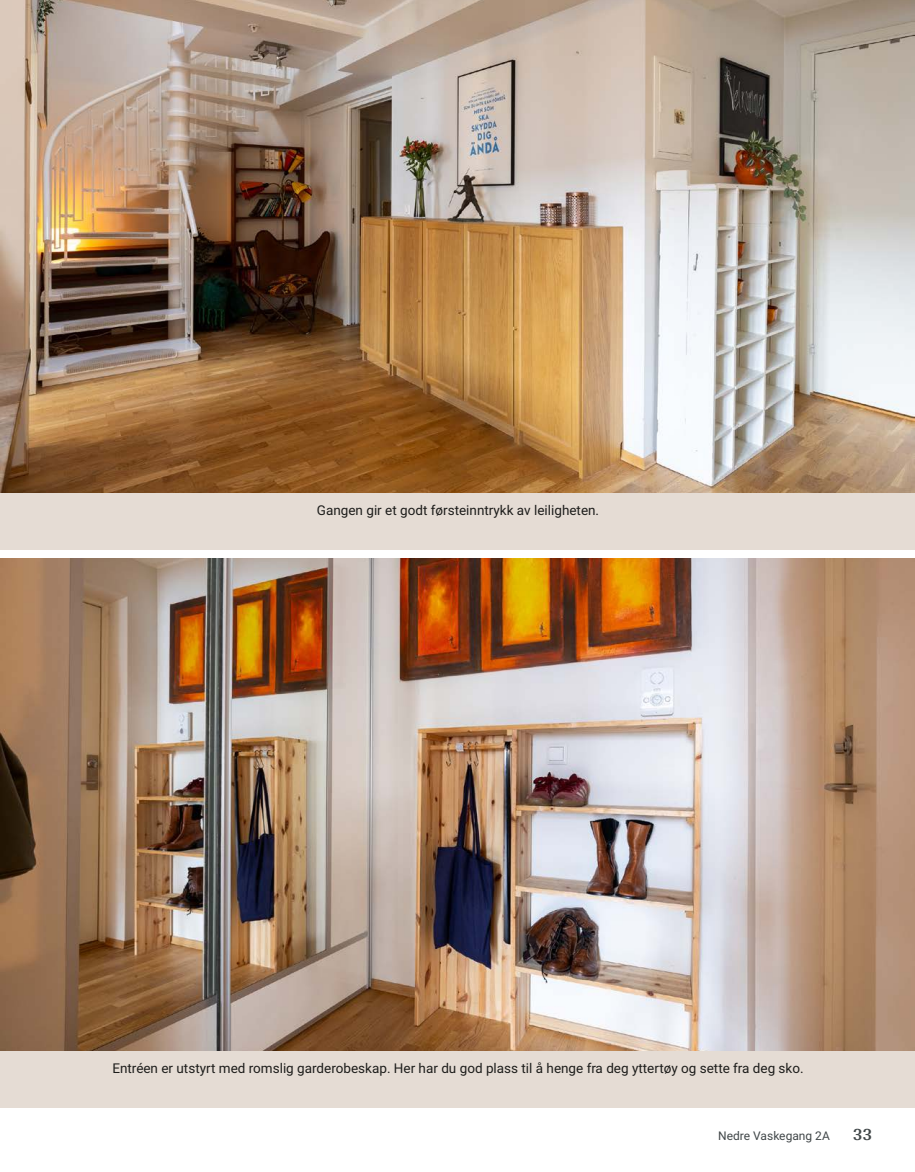
<style>
.page{position:relative;width:915px;height:1172px;background:#fff}
.page>*{position:absolute;margin:0;border:0;box-sizing:border-box;transform-origin:0 0}
.t1{font:700 18px "Arya";color:#414749}
.t2{font:13.5px "Roboto Vitec";color:#1d1d1b}
.t3{font:12px "Roboto Vitec";color:#414749}
</style>
<div class="page">
<div style="left:0;top:492px;width:914px;height:58px;background:#e5dcd4"></div>
<div style="left:0;top:1050px;width:914px;height:58px;background:#e5dcd4"></div>
<img style="left:0;top:0;width:914px;height:492px">
<img style="left:0;top:558px;width:914px;height:492px">
<p class="t2" style="left:317px;top:501px;width:284px">Gangen gir et godt førsteinntrykk av leiligheten.</p>
<p class="t2" style="left:112px;top:1059px;width:692px">Entréen er utstyrt med romslig garderobeskap. Her har du god plass til å henge fra deg yttertøy og sette fra deg sko.</p>
<p class="t3" style="left:718px;top:1127px;width:113px">Nedre Vaskegang 2A</p>
<h1 class="t1" style="left:852px;top:1123px;width:21px">33</h1>
</div>
